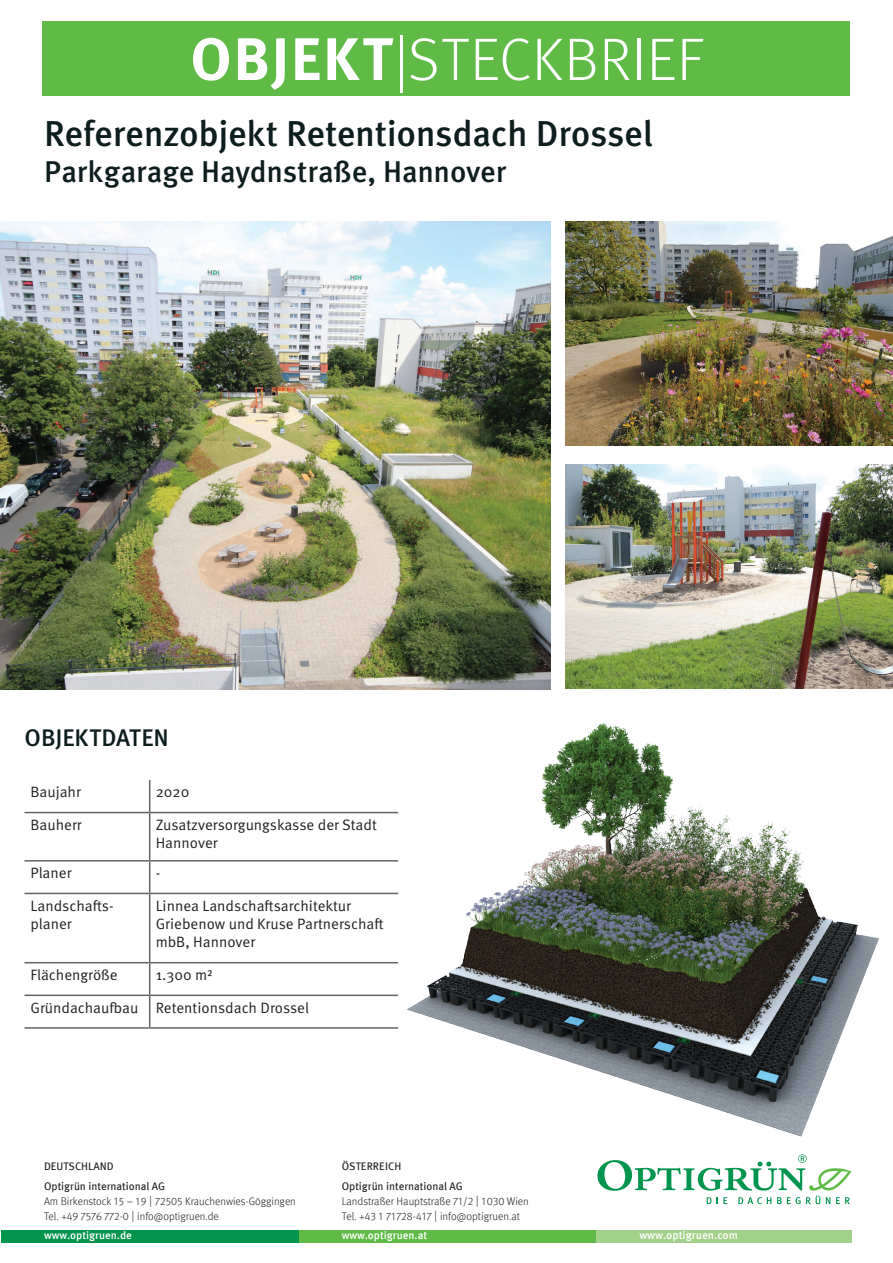
<style>
.page{position:relative;width:893px;height:1263px;background:#fff}
.page>*{position:absolute;margin:0;border:0;box-sizing:border-box;transform-origin:0 0}
.t1{font:300 60px "Meta Pro";letter-spacing:.015em;color:#fff}
.t2{font:500 36px "Meta Pro";letter-spacing:-.01em;color:#0e1d1d}
.t3{font:500 30px "Meta Pro";letter-spacing:-.005em;color:#0e1d1d}
.t4{font:500 24px "Meta Pro";color:#0e1d1d}
.t5{font:15px/18px "Meta Pro Norm";color:#231f20}
.t6{font:500 11.25px "Meta Pro";color:#fff}
.t7{font:300 10.95px/15px "Meta Pro";color:#231f20}
.t8{font:10.95px/19.5px "Meta Pro";color:#231f20}
.t9{font:500 10.95px "Meta Pro";color:#fff}
.s1{font-weight:700}
.s2{font-family:"Frutiger LT Std";font-stretch:condensed}
</style>
<div class="page">
<img style="left:566px;top:464px;width:327px;height:225px">
<img style="left:0;top:222px;width:550px;height:467px">
<img style="left:566px;top:222px;width:327px;height:223px">
<hr style="left:149px;top:780px;width:1px;height:32px;background:#636366">
<hr style="left:25px;top:812px;width:125px;height:1px;background:#636366">
<hr style="left:150px;top:812px;width:248px;height:1px;background:#636366">
<hr style="left:149px;top:813px;width:1px;height:47px;background:#636366">
<hr style="left:25px;top:860px;width:125px;height:1px;background:#636366">
<hr style="left:150px;top:860px;width:248px;height:1px;background:#636366">
<hr style="left:149px;top:861px;width:1px;height:32px;background:#636366">
<hr style="left:25px;top:893px;width:125px;height:1px;background:#636366">
<hr style="left:150px;top:893px;width:248px;height:1px;background:#636366">
<hr style="left:149px;top:894px;width:1px;height:68px;background:#636366">
<hr style="left:25px;top:962px;width:125px;height:1px;background:#636366">
<hr style="left:150px;top:962px;width:248px;height:1px;background:#636366">
<hr style="left:149px;top:963px;width:1px;height:31px;background:#636366">
<hr style="left:25px;top:994px;width:125px;height:2px;background:#636366">
<hr style="left:150px;top:994px;width:248px;height:2px;background:#636366">
<hr style="left:149px;top:996px;width:1px;height:31px;background:#636366">
<hr style="left:25px;top:1027px;width:125px;height:2px;background:#636366">
<hr style="left:150px;top:1027px;width:248px;height:2px;background:#636366">
<div style="left:43px;top:21px;width:807px;height:75px;background:#60bb46"></div>
<svg style="left:597px;top:1155px;width:254px;height:49px"></svg>
<div style="left:2px;top:1230px;width:297px;height:12px;background:#00944d"></div>
<div style="left:299px;top:1230px;width:298px;height:12px;background:#60bb46"></div>
<div style="left:597px;top:1230px;width:255px;height:12px;background:#a2d18a"></div>
<img style="left:387px;top:723px;width:492px;height:432px">
<h1 class="t1" style="left:190px;top:16px;width:514px"><span class="s1">OBJEKT</span>|STECKBRIEF</h1>
<h2 class="t2" style="left:44px;top:106px;width:610px">Referenzobjekt Retentionsdach Drossel</h2>
<h3 class="t3" style="left:44px;top:149px;width:463px">Parkgarage Haydnstraße, Hannover</h3>
<h3 class="t4" style="left:25px;top:719px;width:146px">OBJEKTDATEN</h3>
<p class="t5" style="left:31px;top:782px;width:52px">Baujahr</p>
<p class="t5" style="left:156px;top:782px;width:35px">2020</p>
<p class="t5" style="left:31px;top:815px;width:53px">Bauherr</p>
<p class="t5" style="left:156px;top:815px;width:223px">Zusatzversorgungskasse der Stadt<br>Hannover</p>
<p class="t5" style="left:31px;top:863px;width:43px">Planer</p>
<p class="t5" style="left:156px;top:863px;width:6px">-</p>
<p class="t5" style="left:31px;top:895px;width:85px">Landschafts&shy;planer</p>
<p class="t5" style="left:156px;top:895px;width:229px">Linnea Landschaftsarchitektur<br>Griebenow und Kruse Partnerschaft mbB, Hannover</p>
<p class="t5" style="left:31px;top:965px;width:89px">Flächengröße</p>
<p class="t5" style="left:31px;top:957px;width:280px;line-height:32.7px;text-indent:125px">1.300 m²<br>Gründachaufbau Retentionsdach Drossel</p>
<p class="t8" style="left:342px;top:1156px;width:123px">ÖSTErrEiCH<br>Optigrün international AG</p>
<p class="t7" style="left:342px;top:1193px;width:189px">Landstraßer Hauptstraße 71/2 <span class="s2">|</span> 1030 Wien<br>Tel. +43 1 71728-417 <span class="s2">|</span> info@optigruen.at</p>
<p class="t9" style="left:342px;top:1227px;width:87px">www.optigruen.at</p>
<p class="t8" style="left:44px;top:1156px;width:123px">DEUTSCHLAND<br>Optigrün international AG</p>
<p class="t7" style="left:44px;top:1193px;width:253px">Am Birkenstock 15 – 19 <span class="s2">|</span> 72505 Krauchenwies-Göggingen<br>Tel. +49 7576 772-0 <span class="s2">|</span> info@optigruen.de</p>
<p class="t9" style="left:44px;top:1227px;width:89px">www.optigruen.de</p>
<p class="t6" style="left:639px;top:1227px;width:100px">www.optigruen.com</p>
</div>
